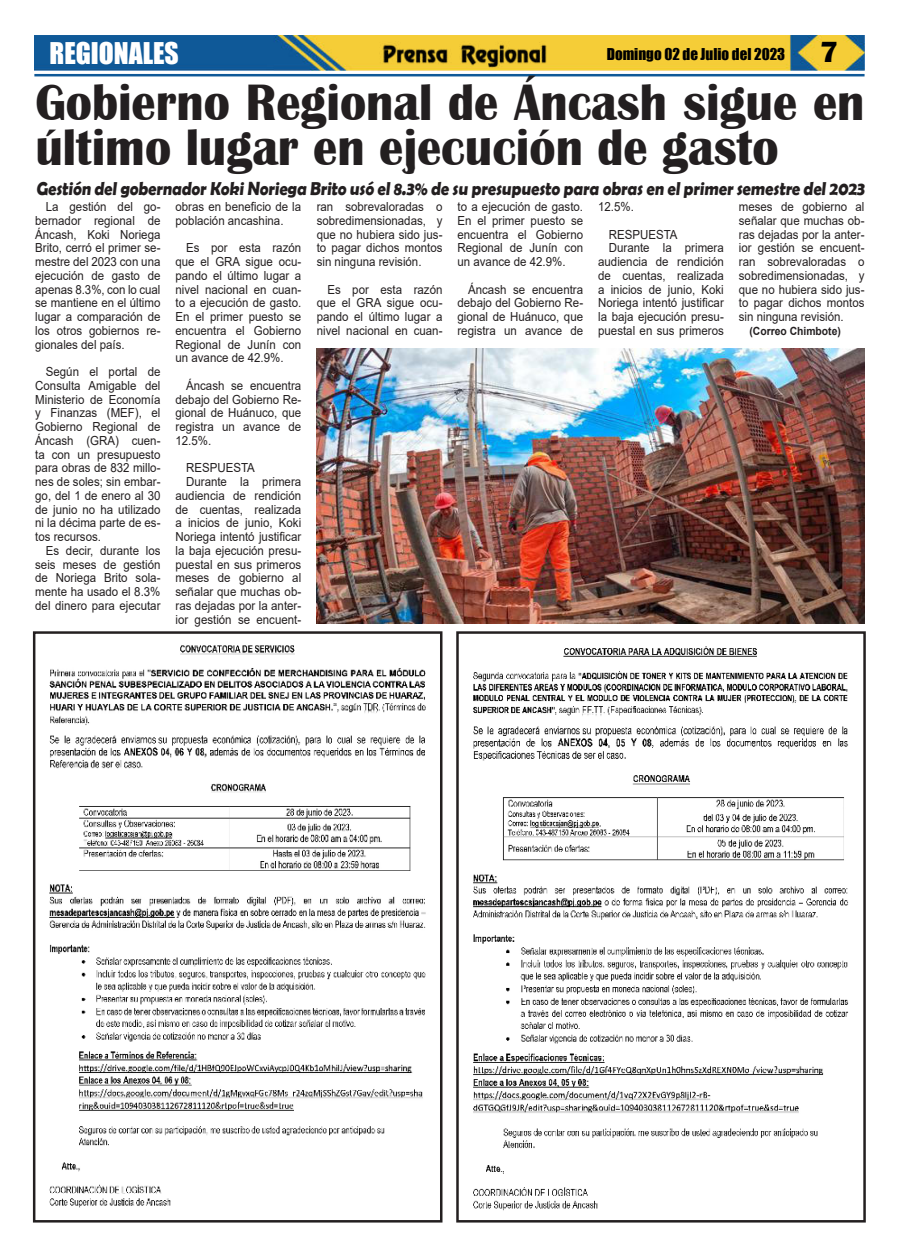
<style>
.page{position:relative;width:900px;height:1258px;background:#fff}
.page>*{position:absolute;margin:0;border:0;box-sizing:border-box;transform-origin:0 0}
.t1{font:700 52.62px/45px "Britannic";color:#231f20;scale:.92 1}
.t2{font:27.5px "Impact";color:#fff}
.t3{font:700 18.75px "Berlin Sans FB Demi";color:#231f20;scale:.88 1}
.t4{font:15px "Impact";color:#000}
.t5{font:12.5px/13.8px "Arial";color:#231f20;text-align:justify;scale:.92 1}
.t6{font:700 11.25px "Arial";color:#231f20;scale:.92 1}
.s1{font-family:"Britannic";font-weight:700;font-size:30px}
</style>
<div class="page">
<img style="left:34px;top:35px;width:831px;height:36px">
<hr style="left:34px;top:74px;width:831px;height:2px;background:#0f5998">
<img style="left:380px;top:41px;width:169px;height:27px">
<img style="left:317px;top:348px;width:548px;height:276px">
<img style="left:473px;top:646px;width:376px;height:565px">
<div style="left:456px;top:631px;width:410px;height:591px;border:3px solid #231f20"></div>
<img style="left:49px;top:645px;width:377px;height:563px">
<div style="left:33px;top:631px;width:409px;height:591px;border:3px solid #231f20"></div>
<h2 class="t2" style="left:50px;top:38px;width:131px">REGIONALES</h2>
<p class="t4" style="left:607px;top:48px;width:233px">Domingo 02 de Julio del 2023 <span class="s1">7</span></p>
<h1 class="t1" style="left:35px;top:80px;width:903px">Gobierno Regional de Áncash sigue en último lugar en ejecución de gasto</h1>
<p class="t5" style="left:35px;top:201px;width:138px;text-indent:11px">La gestión del go&shy;bernador regional de Áncash, Koki Noriega Brito, cerró el primer se&shy;mestre del 2023 con una ejecución de gasto de apenas 8.3%, con lo cual se mantiene en el último lugar a comparación de los otros gobiernos re&shy;gionales del país.</p>
<p class="t5" style="left:35px;top:366px;width:138px;text-indent:11px">Según el portal de Consulta Amigable del Ministerio de Economía y Finanzas (MEF), el Gobierno Regional de Áncash (GRA) cuen&shy;ta con un presupuesto para obras de 832 millo&shy;nes de soles; sin embar&shy;go, del 1 de enero al 30 de junio no ha utilizado ni la décima parte de es&shy;tos recursos.</p>
<p class="t5" style="left:35px;top:545px;width:138px;text-indent:11px">Es decir, durante los seis meses de gestión de Noriega Brito sola&shy;mente ha usado el 8.3% del dinero para ejecutar</p>
<h3 class="t3" style="left:36px;top:177px;width:946px">Gestión del gobernador Koki Noriega Brito usó el 8.3% de su presupuesto para obras en el primer semestre del 2023</h3>
<p class="t5" style="left:457px;top:201px;width:138px">to a ejecución de gasto.<br>En el primer puesto se encuentra el Gobierno Regional de Junín con un avance de 42.9%.</p>
<p class="t5" style="left:457px;top:283px;width:138px;text-indent:11px">Áncash se encuentra debajo del Gobierno Re&shy;gional de Huánuco, que registra un avance de</p>
<p class="t5" style="left:176px;top:200px;width:138px">obras en beneficio de la población ancashina.</p>
<p class="t5" style="left:176px;top:242px;width:138px;text-indent:11px">Es por esta razón que el GRA sigue ocu&shy;pando el último lugar a nivel nacional en cuan&shy;to a ejecución de gasto.<br>En el primer puesto se encuentra el Gobierno Regional de Junín con un avance de 42.9%.</p>
<p class="t5" style="left:176px;top:380px;width:138px;text-indent:11px">Áncash se encuentra debajo del Gobierno Re&shy;gional de Huánuco, que registra un avance de 12.5%.</p>
<p class="t5" style="left:186px;top:462px;width:76px">RESPUESTA</p>
<p class="t5" style="left:186px;top:476px;width:127px">Durante la primera</p>
<p class="t5" style="left:176px;top:490px;width:138px">audiencia de rendición</p>
<p class="t5" style="left:176px;top:503px;width:138px">de cuentas, realizada</p>
<p class="t5" style="left:176px;top:517px;width:138px">a inicios de junio, Koki</p>
<p class="t5" style="left:176px;top:530px;width:138px">Noriega intentó justificar</p>
<p class="t5" style="left:176px;top:545px;width:138px">la baja ejecución presu-</p>
<p class="t5" style="left:176px;top:558px;width:138px">puestal en sus primeros</p>
<p class="t5" style="left:176px;top:572px;width:138px">meses de gobierno al</p>
<p class="t5" style="left:176px;top:586px;width:138px">señalar que muchas ob-</p>
<p class="t5" style="left:176px;top:600px;width:138px">ras dejadas por la anter-</p>
<p class="t5" style="left:176px;top:613px;width:138px">ior gestión se encuent-</p>
<p class="t5" style="left:609px;top:194px;width:76px;line-height:27.5px;text-indent:-11px">12.5%.<br>RESPUESTA</p>
<p class="t5" style="left:598px;top:242px;width:138px;text-indent:11px">Durante la primera audiencia de rendición de cuentas, realizada a inicios de junio, Koki Noriega intentó justificar la baja ejecución presu&shy;puestal en sus primeros</p>
<p class="t5" style="left:739px;top:201px;width:138px">meses de gobierno al señalar que muchas ob&shy;ras dejadas por la anter&shy;ior gestión se encuent&shy;ran sobrevaloradas o sobredimensionadas, y que no hubiera sido jus&shy;to pagar dichos montos sin ninguna revisión.</p>
<p class="t6" style="left:750px;top:327px;width:101px">(Correo Chimbote)</p>
<p class="t5" style="left:317px;top:201px;width:138px">ran sobrevaloradas o sobredimensionadas, y que no hubiera sido jus&shy;to pagar dichos montos sin ninguna revisión.</p>
<p class="t5" style="left:317px;top:283px;width:138px;text-indent:11px">Es por esta razón que el GRA sigue ocu&shy;pando el último lugar a nivel nacional en cuan-</p>
</div>
